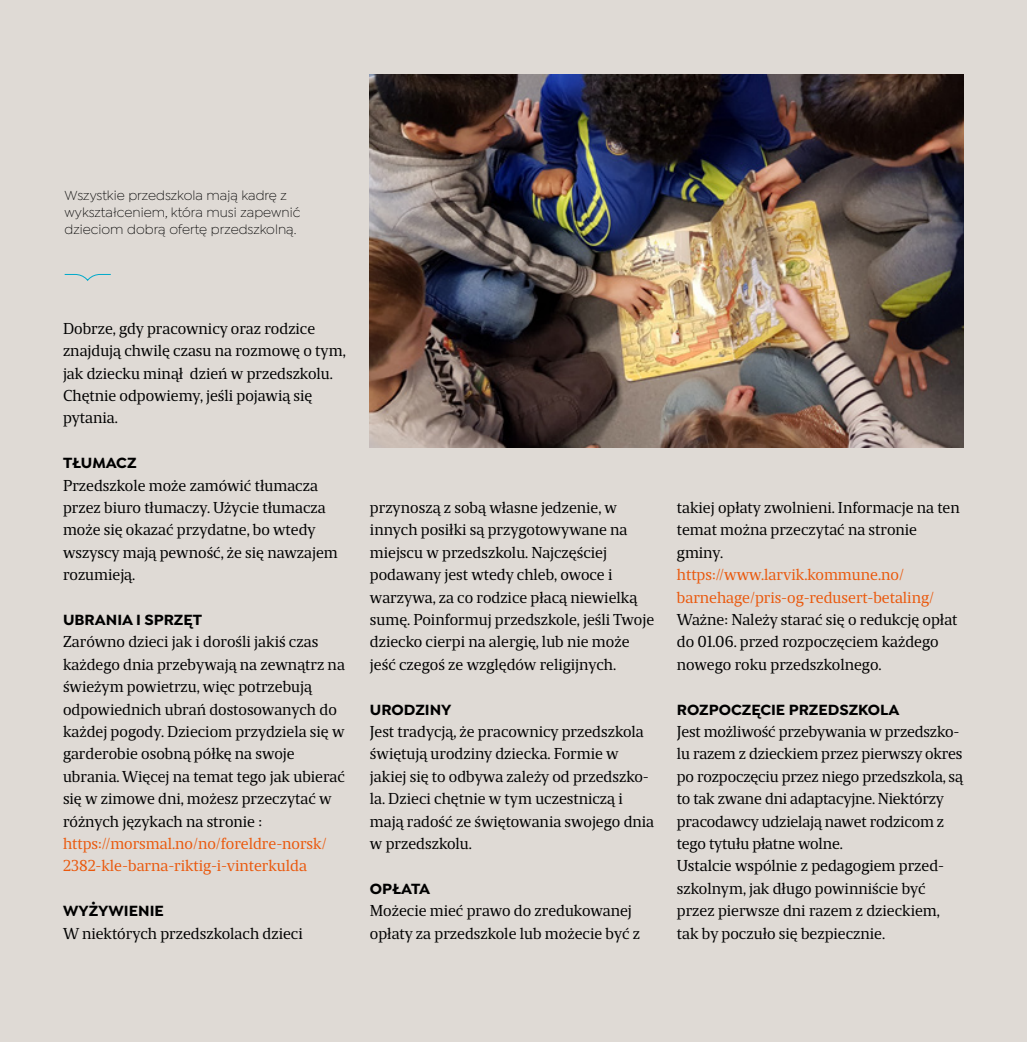
<style>
.page{position:relative;width:1027px;height:1042px;background:#dfdad5}
.page>*{position:absolute;margin:0;border:0;box-sizing:border-box;transform-origin:0 0}
.t1{font:15.75px/22.4px "Maga";color:#000}
.t2{font:15.75px/22.4px "Maga";color:#ea580c}
.t3{font:700 15.75px "Isidora Sans";color:#000}
.t4{font:300 14px/16.8px "Isidora Sans";color:#000}
</style>
<div class="page">
<svg style="left:64px;top:274px;width:47px;height:7px"></svg>
<img style="left:370px;top:74px;width:594px;height:373px">
<p class="t4" style="left:65px;top:187px;width:237px">Wszystkie przedszkola mają kadrę z wykształceniem, która musi zapewnić dzieciom dobrą ofertę przedszkolną.</p>
<p class="t1" style="left:63px;top:317px;width:284px">Dobrze, gdy pracownicy oraz rodzice znajdują chwilę czasu na rozmowę o tym, jak dziecku minął dzień w przedszkolu.<br>Chętnie odpowiemy, jeśli pojawią się pytania.</p>
<p class="t3" style="left:63px;top:453px;width:75px">TŁUMACZ</p>
<p class="t1" style="left:63px;top:474px;width:276px">Przedszkole może zamówić tłumacza przez biuro tłumaczy. Użycie tłumacza może się okazać przydatne, bo wtedy wszyscy mają pewność, że się nawzajem rozumieją.</p>
<p class="t3" style="left:63px;top:610px;width:141px">UBRANIA I SPRZĘT</p>
<p class="t1" style="left:63px;top:631px;width:283px">Zarówno dzieci jak i dorośli jakiś czas każdego dnia przebywają na zewnątrz na świeżym powietrzu, więc potrzebują odpowiednich ubrań dostosowanych do każdej pogody. Dzieciom przydziela się w garderobie osobną półkę na swoje ubrania. Więcej na temat tego jak ubierać się w zimowe dni, możesz przeczytać w różnych językach na stronie :</p>
<p class="t2" style="left:63px;top:832px;width:265px">https://morsmal.no/no/foreldre-norsk/<br>2382-kle-barna-riktig-i-vinterkulda</p>
<p class="t3" style="left:63px;top:901px;width:102px">WYŻYWIENIE</p>
<p class="t1" style="left:63px;top:922px;width:241px">W niektórych przedszkolach dzieci</p>
<p class="t1" style="left:370px;top:496px;width:286px">przynoszą z sobą własne jedzenie, w innych posiłki są przygotowywane na miejscu w przedszkolu. Najczęściej podawany jest wtedy chleb, owoce i warzywa, za co rodzice płacą niewielką sumę. Poinformuj przedszkole, jeśli Twoje dziecko cierpi na alergię, lub nie może jeść czegoś ze względów religijnych.</p>
<p class="t3" style="left:370px;top:699px;width:83px">URODZINY</p>
<p class="t1" style="left:370px;top:720px;width:286px">Jest tradycją, że pracownicy przedszkola świętują urodziny dziecka. Formie w jakiej się to odbywa zależy od przedszko&shy;la. Dzieci chętnie w tym uczestniczą i mają radość ze świętowania swojego dnia w przedszkolu.</p>
<p class="t3" style="left:370px;top:879px;width:62px">OPŁATA</p>
<p class="t1" style="left:370px;top:899px;width:272px">Możecie mieć prawo do zredukowanej opłaty za przedszkole lub możecie być z</p>
<p class="t1" style="left:677px;top:496px;width:284px">takiej opłaty zwolnieni. Informacje na ten temat można przeczytać na stronie gminy.</p>
<p class="t2" style="left:677px;top:563px;width:259px">https://www.larvik.kommune.no/ barnehage/pris-og-redusert-betaling/</p>
<p class="t1" style="left:677px;top:608px;width:282px">Ważne: Należy starać się o redukcję opłat do 01.06. przed rozpoczęciem każdego nowego roku przedszkolnego.</p>
<p class="t3" style="left:677px;top:699px;width:224px">ROZPOCZĘCIE PRZEDSZKOLA</p>
<p class="t1" style="left:677px;top:720px;width:287px">Jest możliwość przebywania w przedszko&shy;lu razem z dzieckiem przez pierwszy okres po rozpoczęciu przez niego przedszkola, są to tak zwane dni adaptacyjne. Niektórzy pracodawcy udzielają nawet rodzicom z tego tytułu płatne wolne.<br>Ustalcie wspólnie z pedagogiem przed&shy;szkolnym, jak długo powinniście być przez pierwsze dni razem z dzieckiem, tak by poczuło się bezpiecznie.</p>
</div>
